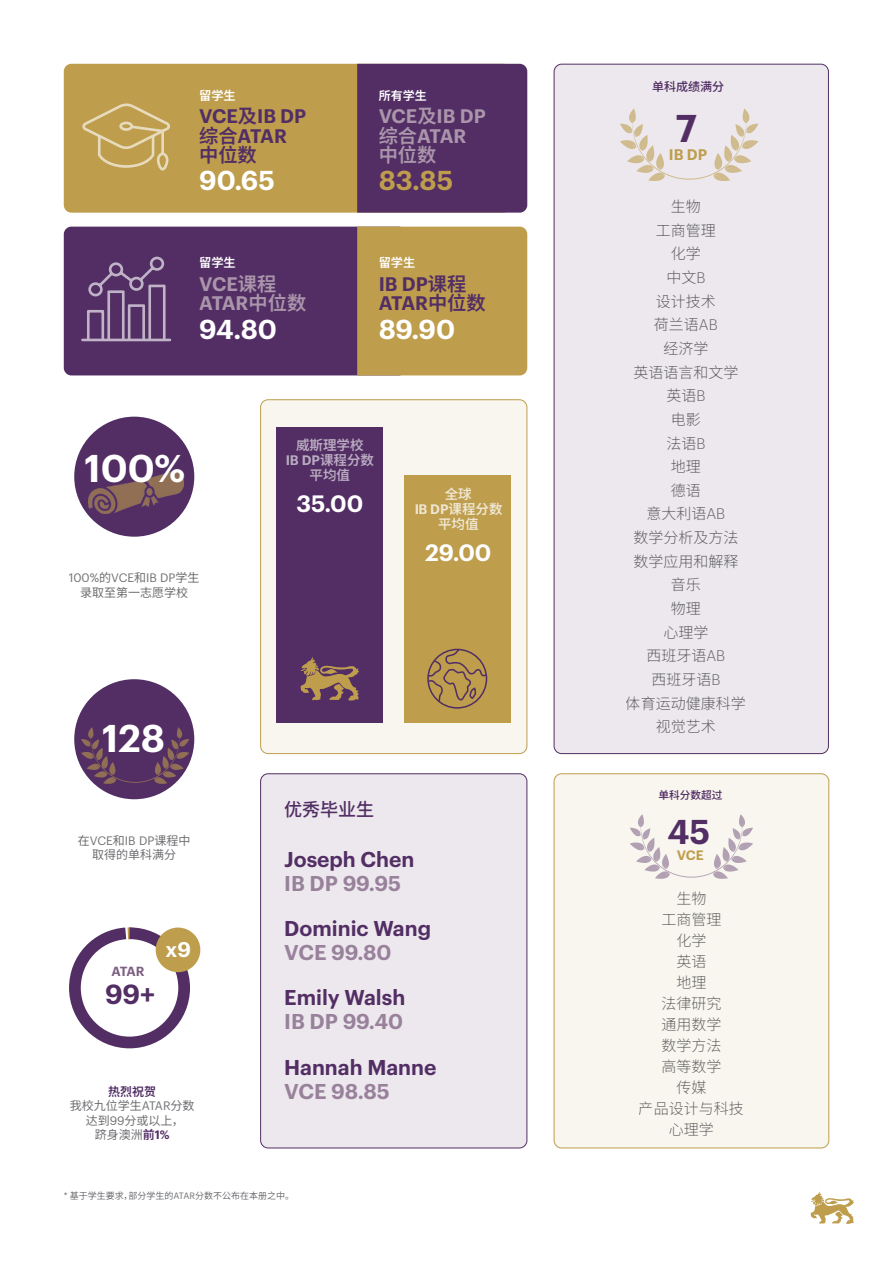
<style>
.page{position:relative;width:893px;height:1263px;background:#fff}
.page>*{position:absolute;margin:0;border:0;box-sizing:border-box;transform-origin:0 0}
.t1{font:600 37.8px "Graphik";color:#fff}
.t2{font:600 37.8px "Graphik";color:#522e64}
.t3{font:600 33.75px "Graphik";color:#522e64}
.t4{font:600 27px "Graphik";color:#522e64}
.t5{font:600 26.7px "Graphik";letter-spacing:-.005em;color:#fff}
.t6{font:600 26.7px "Graphik";color:#be9d4c}
.t7{font:600 23.25px "Graphik";color:#fff}
.t8{font:600 21px "Graphik";color:#522e64}
.t9{font:600 21px "Graphik";letter-spacing:-.005em;color:#99819c}
.t10{font:600 20.7px "Graphik";color:#fff}
.t11{font:600 19.2px/19.2px "Graphik";color:#522e64}
.t12{font:600 19.2px/19.2px "Graphik";letter-spacing:-.015em;color:#aa95ab}
.t13{font:600 19.2px "Noto Sans SC";color:#522e64}
.t14{font:600 19.2px "Noto Sans SC";color:#aa95ab}
.t15{font:500 18px "Noto Sans SC";color:#522e64}
.t16{font:300 15px/23.7px "Noto Sans SC";color:#6c6d70;text-align:center}
.t17{font:600 15px "Graphik";color:#be9d4c}
.t18{font:600 13.5px "Graphik";color:#fff}
.t19{font:600 13.5px "Noto Sans SC";color:#fff}
.t20{font:600 13.35px "Graphik";color:#be9d4c}
.t21{font:600 13.05px "Graphik";color:#7d6083}
.t22{font:600 12.15px "Noto Sans SC";color:#fff}
.t23{font:12px/14.4px "Noto Sans SC";color:#717275;text-align:center}
.t24{font:12px "Graphik";color:#717275}
.t25{font:500 12px "Noto Sans SC";color:#522e64}
.t26{font:600 12px "Noto Sans SC";color:#fff}
.t27{font:500 10.65px "Noto Sans SC";color:#522e64}
.t28{font:9px "Noto Sans SC";color:#717275}
.s1{font-family:"Noto Sans SC"}
.s2{font-weight:600;color:#522e64}
.s3{font-family:"Graphik"}
.s4{font-family:"Graphik";font-weight:600;color:#522e64}
</style>
<div class="page">
<svg style="left:811px;top:1191px;width:43px;height:33px"></svg>
<div style="left:69px;top:927px;width:121px;height:121px;border:12px solid #522e64;border-radius:54px"></div>
<div style="left:156px;top:927px;width:44px;height:45px;background:#be9d4c;border-radius:50%"></div>
<div style="left:74px;top:417px;width:120px;height:120px;background:#522e64;border-radius:50%"></div>
<img style="left:89px;top:472px;width:94px;height:42px">
<div style="left:74px;top:679px;width:120px;height:120px;background:#522e64;border-radius:50%"></div>
<svg style="left:81px;top:727px;width:108px;height:57px"></svg>
<div style="left:554px;top:64px;width:274px;height:690px;background:#ece8ed;border-radius:8px"></div>
<div style="left:554px;top:64px;width:275px;height:690px;border:1px solid #522e64;border-radius:8px"></div>
<svg style="left:620px;top:108px;width:138px;height:73px"></svg>
<div style="left:554px;top:774px;width:275px;height:374px;background:#f8f6ef;border-radius:8px"></div>
<div style="left:554px;top:773px;width:275px;height:375px;border:1px solid #be9d4c;border-radius:8px"></div>
<svg style="left:630px;top:814px;width:123px;height:65px"></svg>
<div style="left:261px;top:774px;width:266px;height:374px;background:#ece8ed;border-radius:8px"></div>
<div style="left:260px;top:773px;width:267px;height:375px;border:1px solid #522e64;border-radius:8px"></div>
<div style="left:261px;top:400px;width:266px;height:354px;background:#f8f6ef;border-radius:8px"></div>
<div style="left:260px;top:399px;width:267px;height:355px;border:1px solid #be9d4c;border-radius:8px"></div>
<div style="left:404px;top:476px;width:107px;height:247px;background:#be9d4c"></div>
<svg style="left:427px;top:648px;width:61px;height:55px"></svg>
<div style="left:427px;top:649px;width:60px;height:60px;border:2px solid #522e64;border-radius:50%"></div>
<div style="left:277px;top:428px;width:106px;height:295px;background:#522e64"></div>
<svg style="left:301px;top:657px;width:58px;height:44px"></svg>
<div style="left:64px;top:227px;width:342px;height:148px;background:#522e64;border-radius:8px"></div>
<div style="left:64px;top:64px;width:447px;height:149px;background:#be9d4c;border-radius:8px"></div>
<div style="left:357px;top:227px;width:170px;height:148px;background:#be9d4c"></div>
<div style="left:357px;top:64px;width:170px;height:149px;background:#522e64"></div>
<hr style="left:82px;top:339px;width:88px;height:2px;background:#fff">
<svg style="left:86px;top:256px;width:81px;height:86px"></svg>
<svg style="left:82px;top:103px;width:88px;height:68px"></svg>
<p class="t22" style="left:199px;top:89px;width:38px">留学生</p>
<p class="t26" style="left:379px;top:89px;width:49px">所有学生</p>
<p class="t11" style="left:199px;top:105px;width:109px">VCE<span class="s1">及</span>IB DP<span class="s1">综合</span>ATAR</p>
<p class="t13" style="left:199px;top:144px;width:59px">中位数</p>
<p class="t12" style="left:379px;top:105px;width:109px">VCE<span class="s1">及</span>IB DP<span class="s1">综合</span>ATAR</p>
<p class="t14" style="left:379px;top:144px;width:59px">中位数</p>
<h3 class="t5" style="left:199px;top:160px;width:77px">90.65</h3>
<h3 class="t6" style="left:379px;top:160px;width:76px">83.85</h3>
<p class="t22" style="left:199px;top:256px;width:38px">留学生</p>
<p class="t22" style="left:379px;top:256px;width:38px">留学生</p>
<p class="t12" style="left:199px;top:273px;width:109px">VCE<span class="s1">课程<br></span>ATAR<span class="s1">中位数</span></p>
<p class="t11" style="left:379px;top:273px;width:109px">IB DP<span class="s1">课程<br></span>ATAR<span class="s1">中位数</span></p>
<h3 class="t5" style="left:199px;top:309px;width:79px">94.80</h3>
<h3 class="t5" style="left:379px;top:309px;width:78px">89.90</h3>
<h1 class="t1" style="left:84px;top:440px;width:102px">100%</h1>
<p class="t19" style="left:296px;top:438px;width:69px">威斯理学校</p>
<p class="t18" style="left:286px;top:450px;width:90px">IB DP<span class="s1">课程分数</span></p>
<p class="t19" style="left:310px;top:468px;width:42px">平均值</p>
<h3 class="t7" style="left:296px;top:486px;width:68px">35.00</h3>
<p class="t19" style="left:445px;top:486px;width:28px">全球</p>
<p class="t18" style="left:414px;top:498px;width:90px">IB DP<span class="s1">课程分数</span></p>
<p class="t19" style="left:438px;top:516px;width:42px">平均值</p>
<h3 class="t7" style="left:425px;top:534px;width:68px">29.00</h3>
<p class="t24" style="left:69px;top:569px;width:132px">100%<span class="s1">的</span>VCE<span class="s1">和</span>IB DP<span class="s1">学生</span></p>
<p class="t23" style="left:80px;top:585px;width:109px">录取至第一志愿学校</p>
<h1 class="t1" style="left:102px;top:709px;width:64px">128</h1>
<p class="t24" style="left:78px;top:831px;width:114px"><span class="s1">在</span>VCE<span class="s1">和</span>IB DP<span class="s1">课程中</span></p>
<p class="t23" style="left:92px;top:848px;width:85px">取得的单科满分</p>
<p class="t21" style="left:111px;top:961px;width:35px">ATAR</p>
<h3 class="t4" style="left:105px;top:974px;width:51px">99+</h3>
<h3 class="t10" style="left:166px;top:934px;width:27px">x9</h3>
<p class="t23" style="left:70px;top:1084px;width:126px"><span class="s2">热烈祝贺<br></span>我校九位学生<span class="s3">ATAR</span>分数达到<span class="s3">99</span>分或以上，<br>跻身澳洲<span class="s2">前</span><span class="s4">1%</span></p>
<p class="t15" style="left:284px;top:799px;width:91px">优秀毕业生</p>
<h3 class="t8" style="left:284px;top:843px;width:132px">Joseph Chen</h3>
<h3 class="t9" style="left:284px;top:867px;width:118px">IB DP 99.95</h3>
<h3 class="t8" style="left:284px;top:912px;width:148px">Dominic Wang</h3>
<h3 class="t9" style="left:284px;top:936px;width:109px">VCE 99.80</h3>
<h3 class="t8" style="left:284px;top:982px;width:122px">Emily Walsh</h3>
<h3 class="t9" style="left:284px;top:1006px;width:120px">IB DP 99.40</h3>
<h3 class="t8" style="left:284px;top:1051px;width:154px">Hannah Manne</h3>
<h3 class="t9" style="left:284px;top:1075px;width:107px">VCE 98.85</h3>
<p class="t28" style="left:64px;top:1191px;width:232px"><span class="s3">*</span> 基于学生要求，部分学生的<span class="s3">ATAR</span>分数不公布在本册之中。</p>
<p class="t25" style="left:652px;top:80px;width:73px">单科成绩满分</p>
<h1 class="t2" style="left:676px;top:99px;width:23px">7</h1>
<p class="t17" style="left:669px;top:143px;width:40px">IB DP</p>
<p class="t16" style="left:626px;top:195px;width:121px">生物<br>工商管理<br>化学<br>中文<span class="s3">B<br></span>设计技术<br>荷兰语<span class="s3">AB<br></span>经济学<br>英语语言和文学英语<span class="s3">B<br></span>电影<br>法语<span class="s3">B<br></span>地理<br>德语<br>意大利语<span class="s3">AB<br></span>数学分析及方法数学应用和解释音乐<br>物理<br>心理学<br>西班牙语<span class="s3">AB<br></span>西班牙语<span class="s3">B<br></span>体育运动健康科学视觉艺术</p>
<p class="t27" style="left:658px;top:789px;width:66px">单科分数超过</p>
<h2 class="t3" style="left:667px;top:806px;width:44px">45</h2>
<p class="t20" style="left:677px;top:845px;width:28px">VCE</p>
<p class="t16" style="left:639px;top:888px;width:106px;line-height:21px">生物<br>工商管理<br>化学<br>英语<br>地理<br>法律研究<br>通用数学<br>数学方法<br>高等数学<br>传媒<br>产品设计与科技心理学</p>
</div>
